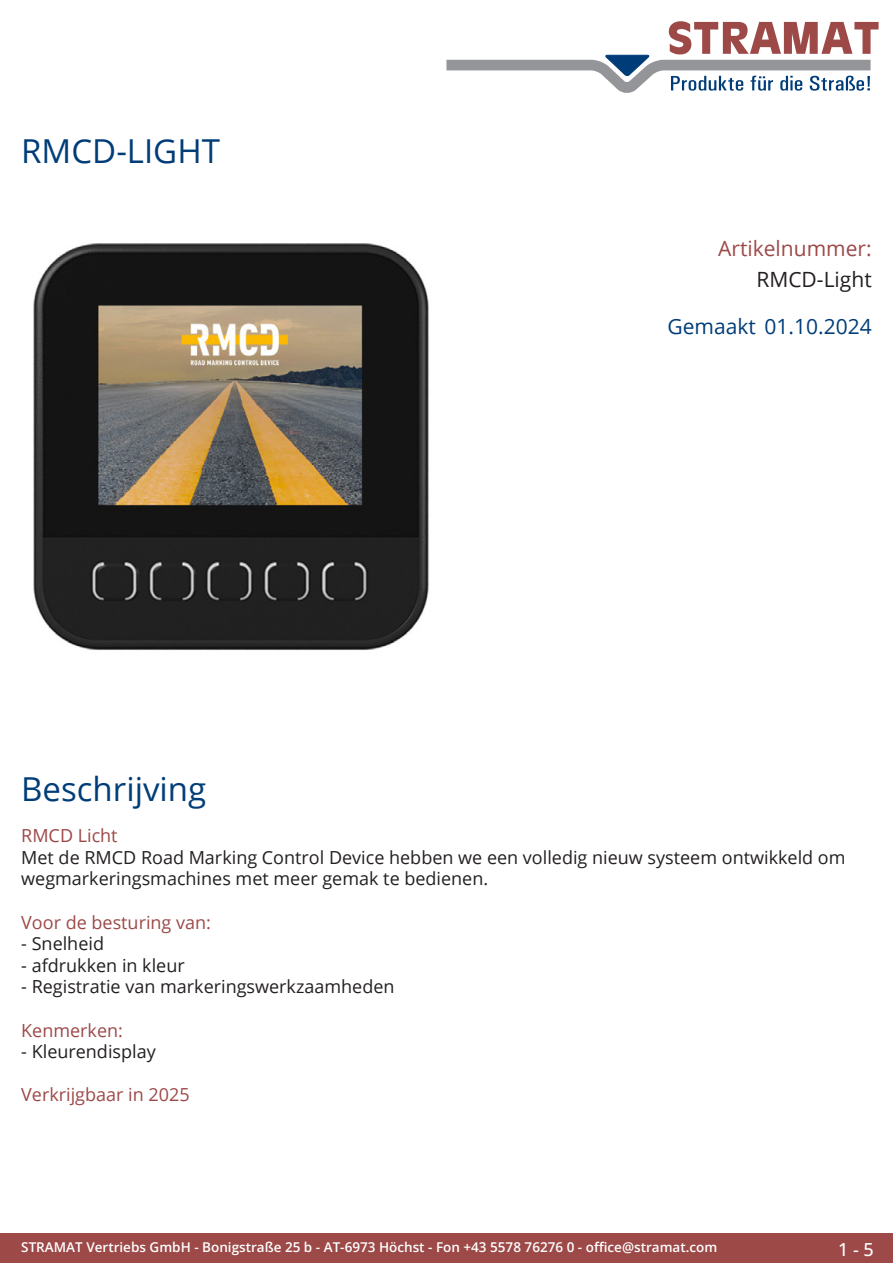
<style>
.page{position:relative;width:893px;height:1263px;background:#fff}
.page>*{position:absolute;margin:0;border:0;box-sizing:border-box;transform-origin:0 0}
.Produkttitel{font:33px "Open Sans";color:#003d78}
.Erstellungsdatum{font:21px "Open Sans";color:#003d78}
.TechDaten_Überschrif{font:21px "Open Sans";color:#9c4948}
.TechDaten_Inhalt{font:21px "Open Sans";color:#231f20}
.Beschreibung_Text{font:18px/21.6px "Open Sans";color:#231f20}
.Beschreibung_Text-2{font:18px "Open Sans";color:#9c4948}
.t1{font:500 18px "Open Sans";color:#fff}
.t2{font:600 13.5px "Open Sans";color:#fff}
.s1{color:#9c4948}
</style>
<div class="page">
<div style="left:0;top:1233px;width:893px;height:30px;background:#9c4948"></div>
<svg style="left:446px;top:21px;width:433px;height:72px"></svg>
<img style="left:33px;top:243px;width:396px;height:408px">
<p class="Produkttitel" style="left:21px;top:128px;width:200px">RMCD-LIGHT</p>
<p class="TechDaten_Überschrif" style="left:718px;top:234px;width:155px">Artikelnummer:</p>
<p class="TechDaten_Inhalt" style="left:756px;top:265px;width:117px">RMCD-Light</p>
<p class="Erstellungsdatum" style="left:668px;top:312px;width:206px">Gemaakt 01.10.2024</p>
<p class="Produkttitel" style="left:21px;top:766px;width:186px">Beschrijving</p>
<p class="Beschreibung_Text" style="left:21px;top:824px;width:826px"><span class="s1">RMCD Licht<br></span>Met de RMCD Road Marking Control Device hebben we een volledig nieuw systeem ontwikkeld om wegmarkeringsmachines met meer gemak te bedienen.</p>
<p class="Beschreibung_Text-2" style="left:21px;top:910px;width:191px">Voor de besturing van:</p>
<p class="Beschreibung_Text" style="left:21px;top:932px;width:84px">- Snelheid</p>
<p class="Beschreibung_Text" style="left:21px;top:954px;width:165px">- afdrukken in kleur</p>
<p class="Beschreibung_Text" style="left:21px;top:975px;width:375px">- Registratie van markeringswerkzaamheden</p>
<p class="Beschreibung_Text-2" style="left:21px;top:1018px;width:103px">Kenmerken:</p>
<p class="Beschreibung_Text" style="left:21px;top:1040px;width:136px">- Kleurendisplay</p>
<p class="Beschreibung_Text-2" style="left:21px;top:1082px;width:170px">Verkrijgbaar in 2025</p>
<p class="t2" style="left:21px;top:1238px;width:698px">STRAMAT Vertriebs GmbH - Bonigstraße 25 b - AT-6973 Höchst - Fon +43 5578 76276 0 - office@stramat.com</p>
<p class="t1" style="left:838px;top:1237px;width:37px">1 - 5</p>
</div>
